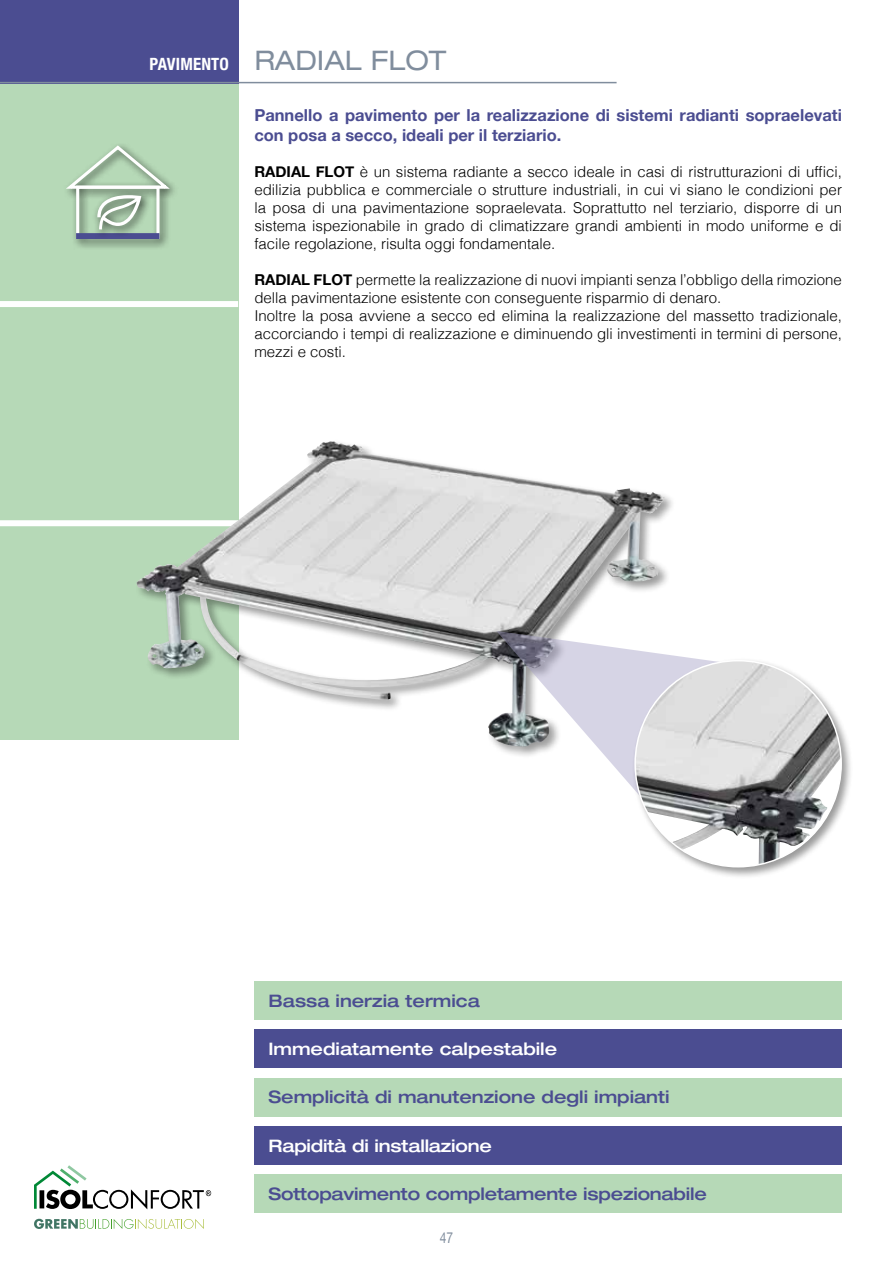
<style>
.page{position:relative;width:893px;height:1263px;background:#fff}
.page>*{position:absolute;margin:0;border:0;box-sizing:border-box;transform-origin:0 0}
.t1{font:expanded 27px "Helvetica Neue LT Std";color:#808d9d}
.t2{font:500 expanded 17.25px "Helvetica Neue LT Std";color:#4b4d91}
.t3{font:500 expanded 17.25px "Helvetica Neue LT Std";color:#fff}
.t4{font:700 16.5px/19.8px "Helvetica Neue";color:#4b4d91}
.t5{font:300 15px/18px "Helvetica";color:#000;text-align:justify}
.t6{font:15px "Helvetica Neue";color:#808d9d;scale:.8 1}
.s1{font-family:"Helvetica Neue";font-weight:700;font-stretch:condensed;font-size:16.95px;color:#fff}
.s2{font-family:"Helvetica Neue";font-weight:700}
</style>
<div class="page">
<div style="left:0;top:81px;width:238px;height:658px;background:#b6d9b7"></div>
<div style="left:0;top:520px;width:238px;height:6px;background:#fff"></div>
<div style="left:0;top:301px;width:238px;height:6px;background:#fff"></div>
<div style="left:0;top:0;width:238px;height:83px;background:#4b4d91"></div>
<hr style="left:0;top:82px;width:617px;height:1px;background:#808d9d">
<div style="left:135px;top:439px;width:541px;height:320px;background:#000;opacity:.4"></div>
<img style="left:136px;top:441px;width:377px;height:259px">
<svg style="left:496px;top:631px;width:194px;height:156px"></svg>
<div style="left:632px;top:658px;width:221px;height:221px;background:#000;opacity:.4"></div>
<img style="left:635px;top:661px;width:206px;height:204px">
<div style="left:62px;top:141px;width:117px;height:109px;background:#000;opacity:.75"></div>
<div style="left:76px;top:233px;width:83px;height:6px;background:#4b4d91"></div>
<div style="left:92px;top:190px;width:60px;height:50px;background:#000;opacity:.75"></div>
<svg style="left:66px;top:143px;width:108px;height:86px"></svg>
<div style="left:254px;top:1030px;width:588px;height:38px;background:#4b4d91"></div>
<div style="left:254px;top:981px;width:588px;height:39px;background:#b6d9b7"></div>
<div style="left:254px;top:1078px;width:588px;height:38px;background:#b6d9b7"></div>
<div style="left:254px;top:1126px;width:588px;height:39px;background:#4b4d91"></div>
<div style="left:254px;top:1174px;width:588px;height:39px;background:#b6d9b7"></div>
<svg style="left:34px;top:1219px;width:170px;height:10px"></svg>
<svg style="left:34px;top:1165px;width:177px;height:44px"></svg>
<h1 class="t1" style="left:149px;top:44px;width:298px"><span class="s1">PAVIMENTO</span> RADIAL FLOT</h1>
<p class="t4" style="left:254px;top:106px;width:589px">Pannello a pavimento per la realizzazione di sistemi radianti sopraelevati con posa a secco, ideali per il terziario.</p>
<p class="t5" style="left:254px;top:162px;width:589px"><span class="s2">RADIAL FLOT</span> è un sistema radiante a secco ideale in casi di ristrutturazioni di uffici, edilizia pubblica e commerciale o strutture industriali, in cui vi siano le condizioni per la posa di una pavimentazione sopraelevata. Soprattutto nel terziario, disporre di un sistema ispezionabile in grado di climatizzare grandi ambienti in modo uniforme e di facile regolazione, risulta oggi fondamentale.</p>
<p class="t5" style="left:254px;top:270px;width:589px;text-align:left"><span class="s2">RADIAL FLOT</span> permette la realizzazione di nuovi impianti senza l’obbligo della rimozione della pavimentazione esistente con conseguente risparmio di denaro.<br>Inoltre la posa avviene a secco ed elimina la realizzazione del massetto tradizionale, accorciando i tempi di realizzazione e diminuendo gli investimenti in termini di persone, mezzi e costi.</p>
<p class="t2" style="left:268px;top:990px;width:213px">Bassa inerzia termica</p>
<p class="t3" style="left:268px;top:1038px;width:290px">Immediatamente calpestabile</p>
<p class="t2" style="left:268px;top:1086px;width:403px">Semplicità di manutenzione degli impianti</p>
<p class="t3" style="left:268px;top:1135px;width:225px">Rapidità di installazione</p>
<p class="t2" style="left:268px;top:1183px;width:440px">Sottopavimento completamente ispezionabile</p>
<p class="t6" style="left:440px;top:1227px;width:18px">47</p>
</div>
